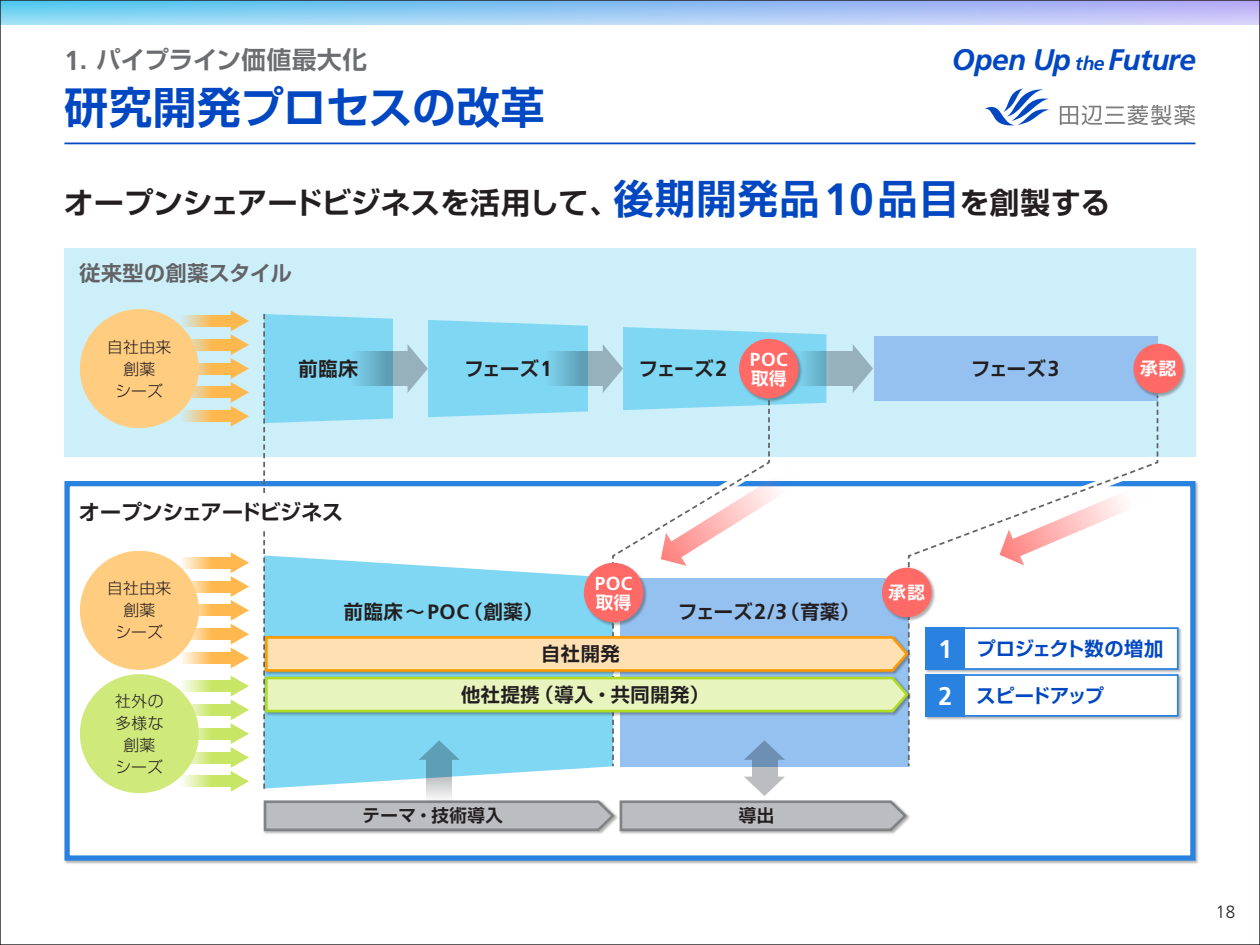
<style>
.page{position:relative;width:1260px;height:945px;background:#fff}
.page>*{position:absolute;margin:0;border:0;box-sizing:border-box;transform-origin:0 0}
.ページタイトル{font:700 43.75px "Shin Go Pr 6 N De";color:#0047c1}
.タイトル太15{font:700 29.75px "Shin Go Pr 6 N De";color:#231f20}
.t1{font:italic 700 29.75px "Frutiger LT Std";letter-spacing:-.02em;color:#0047c1}
.JPN_Basic{font:700 25.55px "Frutiger LT Std";color:#fff;scale:.96 1}
.ページタイトル小{font:700 24.5px "Shin Go Pr 6 N De";letter-spacing:.015em;color:#6c6d70}
.タイトル太15-2{font:700 21px "Shin Go Pr 6 N De";letter-spacing:-.015em;color:#231f20}
.タイトル太15-3{font:700 21px "Shin Go Pr 6 N De";letter-spacing:.03em;color:#636366}
.JPN_Basic-2{font:700 19.25px "Shin Go Pr 6 N De";letter-spacing:.03em;color:#231f20}
.JPN_Basic-3{font:700 19.25px "Shin Go Pr 6 N De";letter-spacing:-.015em;color:#0047c1}
.JPN_Basic-4{font:700 19.25px "Shin Go Pr 6 N De";letter-spacing:-.055em;color:#0047c1}
.JPN_Basic-5{font:700 18.9px "Frutiger LT Std";letter-spacing:.03em;color:#fff}
.t2{font:300 17.68px "Frutiger LT Std";color:#231f20;scale:.96 1}
.JPN_Basic-6{font:700 17.5px "Shin Go Pr 6 N De";letter-spacing:.03em;color:#231f20}
.JPN_Basic-7{font:700 17.5px "Shin Go Pr 6 N De";letter-spacing:.045em;color:#fff}
.JPN_Basic-8{font:300 15.75px "Shin Go Pr 6 N";letter-spacing:.03em;color:#231f20}
.s1{font-family:"Frutiger LT Std";font-size:27.47px}
.s2{font-family:"Frutiger LT Std";font-size:26.43px}
.s3{font-size:19.25px}
.s4{font-size:40.25px;color:#0047c1}
.s5{font-family:"Frutiger LT Std";font-size:45.15px;color:#0047c1}
.s6{font-family:"Frutiger LT Std";font-size:21.7px}
.s7{font-family:"Frutiger LT Std";font-size:20.82px}
</style>
<div class="page">
<div style="left:64px;top:248px;width:1132px;height:208px;background:#cceffa"></div>
<div style="left:64px;top:481px;width:1132px;height:380px;background:#fff;border:5px solid #2982e0"></div>
<svg style="left:985px;top:89px;width:64px;height:37px"></svg>
<svg style="left:1060px;top:105px;width:135px;height:20px"></svg>
<hr style="left:64px;top:143px;width:1132px;height:1px;background:#0047c1">
<svg style="left:2px;top:2px;width:1256px;height:23px;background:#a0caf4"></svg>
<div style="left:263px;top:800px;width:355px;height:35px;background:#231f20;opacity:.35"></div>
<div style="left:619px;top:800px;width:292px;height:35px;background:#231f20;opacity:.35"></div>
<div style="left:1133px;top:343px;width:54px;height:54px;background:#231f20;opacity:.35"></div>
<div style="left:1134px;top:344px;width:49px;height:49px;background:#ff6966;border-radius:50%"></div>
<svg style="left:178px;top:315px;width:53px;height:12px"></svg>
<svg style="left:191px;top:339px;width:40px;height:12px"></svg>
<svg style="left:199px;top:363px;width:32px;height:11px"></svg>
<svg style="left:191px;top:387px;width:40px;height:11px"></svg>
<svg style="left:178px;top:411px;width:53px;height:11px"></svg>
<svg style="left:231px;top:311px;width:18px;height:116px"></svg>
<svg style="left:178px;top:557px;width:53px;height:11px"></svg>
<svg style="left:191px;top:581px;width:40px;height:11px"></svg>
<svg style="left:199px;top:605px;width:32px;height:11px"></svg>
<svg style="left:191px;top:629px;width:40px;height:11px"></svg>
<svg style="left:178px;top:652px;width:53px;height:12px"></svg>
<svg style="left:231px;top:552px;width:18px;height:116px"></svg>
<svg style="left:178px;top:680px;width:53px;height:12px"></svg>
<svg style="left:191px;top:704px;width:40px;height:12px"></svg>
<svg style="left:199px;top:728px;width:32px;height:11px"></svg>
<svg style="left:191px;top:752px;width:40px;height:11px"></svg>
<svg style="left:178px;top:776px;width:53px;height:11px"></svg>
<svg style="left:231px;top:676px;width:18px;height:116px"></svg>
<svg style="left:262px;top:314px;width:896px;height:518px"></svg>
<div style="left:925px;top:627px;width:258px;height:47px;background:#231f20;opacity:.35"></div>
<div style="left:927px;top:628px;width:251px;height:41px;background:#fff"></div>
<div style="left:926px;top:627px;width:253px;height:43px;border:2px solid #2982e0"></div>
<div style="left:926px;top:627px;width:39px;height:43px;background:#2982e0"></div>
<div style="left:925px;top:674px;width:258px;height:47px;background:#231f20;opacity:.35"></div>
<div style="left:927px;top:675px;width:251px;height:41px;background:#fff"></div>
<div style="left:926px;top:674px;width:253px;height:43px;border:2px solid #2982e0"></div>
<div style="left:926px;top:674px;width:39px;height:43px;background:#2982e0"></div>
<div style="left:583px;top:562px;width:65px;height:64px;background:#231f20;opacity:.35"></div>
<div style="left:584px;top:563px;width:59px;height:59px;background:#ff6966;border-radius:50%"></div>
<div style="left:80px;top:309px;width:119px;height:119px;background:#ffcc80;border-radius:50%"></div>
<div style="left:80px;top:551px;width:119px;height:119px;background:#ffcc80;border-radius:50%"></div>
<div style="left:80px;top:674px;width:119px;height:119px;background:#d0e97b;border-radius:50%"></div>
<p class="ページタイトル小" style="left:64px;top:40px;width:304px"><span class="s1">1</span><span class="s2">.</span> パイプライン価値最大化</p>
<p class="ページタイトル" style="left:64px;top:71px;width:481px">研究開発プロセスの改革</p>
<h2 class="t1" style="left:952px;top:42px;width:246px">Open Up <span class="s3">the</span> Future</h2>
<p class="タイトル太15" style="left:64px;top:178px;width:1048px">オープンシェアードビジネスを活用して、<span class="s4">後期開発品</span><span class="s5">10</span><span class="s4">品目</span>を創製する</p>
<p class="タイトル太15-3" style="left:79px;top:256px;width:214px">従来型の創薬スタイル</p>
<p class="JPN_Basic-8" style="left:107px;top:334px;width:66px">自社由来</p>
<p class="JPN_Basic-8" style="left:123px;top:356px;width:33px">創薬</p>
<p class="JPN_Basic-8" style="left:116px;top:378px;width:49px">シーズ</p>
<p class="JPN_Basic-5" style="left:750px;top:348px;width:39px">POC</p>
<p class="JPN_Basic-7" style="left:751px;top:364px;width:37px">取得</p>
<p class="JPN_Basic-2" style="left:299px;top:353px;width:60px">前臨床</p>
<p class="JPN_Basic-2" style="left:464px;top:353px;width:90px">フェーズ<span class="s6">1</span></p>
<p class="JPN_Basic-2" style="left:639px;top:353px;width:90px">フェーズ<span class="s6">2</span></p>
<p class="JPN_Basic-2" style="left:971px;top:353px;width:90px">フェーズ<span class="s6">3</span></p>
<p class="JPN_Basic-7" style="left:1140px;top:354px;width:38px">承認</p>
<p class="タイトル太15-2" style="left:79px;top:495px;width:266px">オープンシェアードビジネス</p>
<p class="JPN_Basic-8" style="left:107px;top:575px;width:66px">自社由来</p>
<p class="JPN_Basic-8" style="left:123px;top:597px;width:33px">創薬</p>
<p class="JPN_Basic-8" style="left:116px;top:619px;width:49px">シーズ</p>
<p class="JPN_Basic-8" style="left:115px;top:688px;width:50px">社外の</p>
<p class="JPN_Basic-8" style="left:115px;top:710px;width:50px">多様な</p>
<p class="JPN_Basic-8" style="left:123px;top:732px;width:33px">創薬</p>
<p class="JPN_Basic-8" style="left:116px;top:754px;width:49px">シーズ</p>
<p class="JPN_Basic-5" style="left:595px;top:572px;width:39px">POC</p>
<p class="JPN_Basic-7" style="left:596px;top:588px;width:37px">取得</p>
<p class="JPN_Basic-2" style="left:344px;top:596px;width:200px">前臨床～<span class="s7">POC</span>（創薬）</p>
<p class="JPN_Basic-2" style="left:678px;top:595px;width:183px">フェーズ<span class="s6">2</span><span class="s7">/</span><span class="s6">3</span>（育薬）</p>
<p class="JPN_Basic-2" style="left:541px;top:638px;width:80px">自社開発</p>
<p class="JPN_Basic-2" style="left:461px;top:679px;width:250px">他社提携（導入・共同開発）</p>
<p class="JPN_Basic-6" style="left:363px;top:801px;width:142px">テーマ・技術導入</p>
<p class="JPN_Basic-6" style="left:739px;top:801px;width:37px">導出</p>
<p class="JPN_Basic-7" style="left:889px;top:578px;width:38px">承認</p>
<p class="JPN_Basic" style="left:939px;top:634px;width:16px">1</p>
<p class="JPN_Basic-3" style="left:976px;top:633px;width:188px">プロジェクト数の増加</p>
<p class="JPN_Basic" style="left:939px;top:681px;width:16px">2</p>
<p class="JPN_Basic-4" style="left:977px;top:680px;width:129px">スピードアップ</p>
<p class="t2" style="left:1216px;top:902px;width:22px">18</p>
</div>
